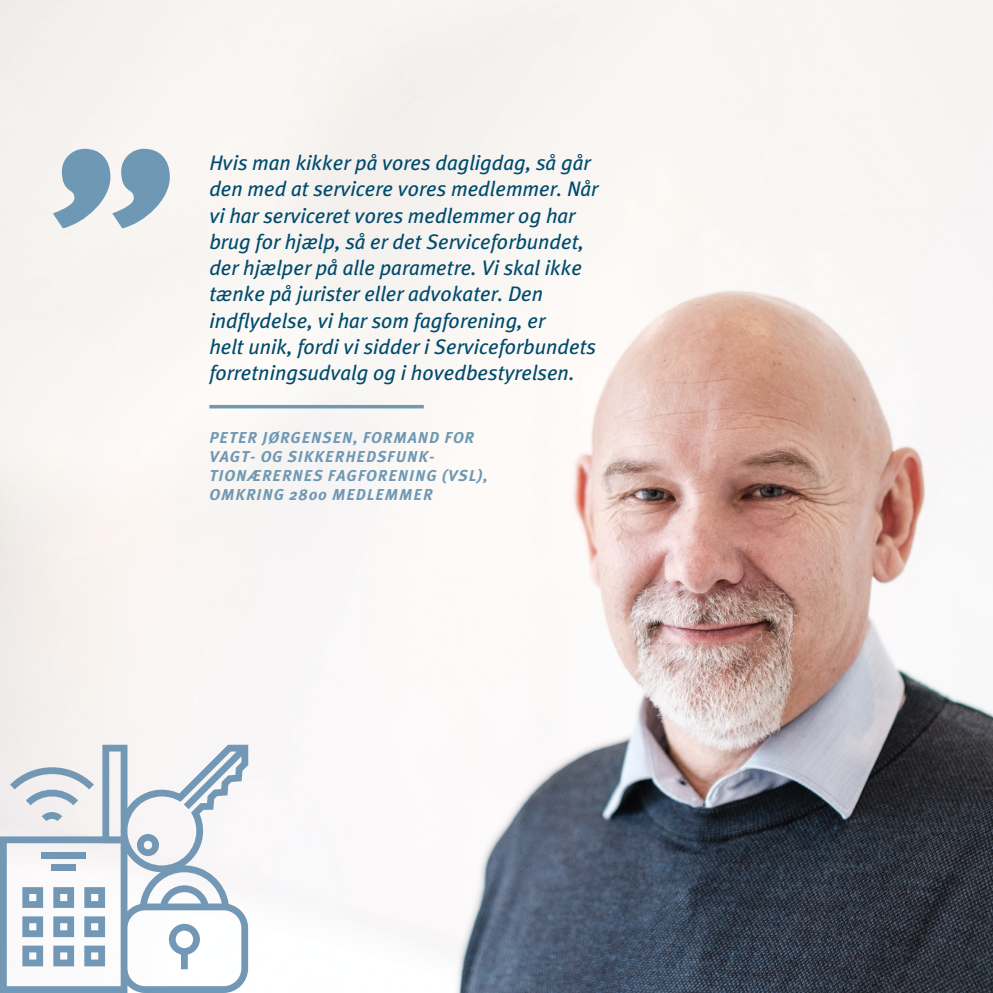
<style>
.page{position:relative;width:993px;height:993px;background:#fff}
.page>*{position:absolute;margin:0;border:0;box-sizing:border-box;transform-origin:0 0}
.t1{font:italic 700 262.5px "Meta Plus";color:#6e98b3}
.t2{font:italic 21px/26.2px "Meta Plus";color:#004b6d}
.t3{font:italic 700 15.75px/18.9px "Meta Plus";letter-spacing:.065em;color:#6e98b3}
</style>
<div class="page">
<img style="left:0;top:0;width:992px;height:992px">
<hr style="left:209px;top:405px;width:214px;height:3px;background:#6e98b3">
<svg style="left:0;top:744px;width:248px;height:248px;fill:#f8f5f5"></svg>
<svg style="left:136px;top:832px;width:24px;height:23px"></svg>
<svg style="left:22px;top:886px;width:21px;height:21px"></svg>
<svg style="left:84px;top:886px;width:21px;height:21px"></svg>
<svg style="left:53px;top:886px;width:21px;height:21px"></svg>
<svg style="left:22px;top:916px;width:21px;height:20px"></svg>
<svg style="left:84px;top:916px;width:21px;height:20px"></svg>
<svg style="left:53px;top:916px;width:21px;height:20px"></svg>
<svg style="left:22px;top:945px;width:21px;height:21px"></svg>
<svg style="left:84px;top:945px;width:21px;height:21px"></svg>
<svg style="left:53px;top:945px;width:21px;height:21px"></svg>
<h1 class="t1" style="left:30px;top:92px;width:130px">”</h1>
<p class="t2" style="left:209px;top:149px;width:390px">Hvis man kikker på vores dagligdag, så går den med at servicere vores medlemmer. Når vi har serviceret vores medlemmer og har brug for hjælp, så er det Serviceforbundet, der hjælper på alle parametre. Vi skal ikke tænke på jurister eller advokater. Den indflydelse, vi har som fagforening, er<br>helt unik, fordi vi sidder i Serviceforbundets</p>
<p class="t2" style="left:209px;top:359px;width:366px">forretningsudvalg og i hovedbestyrelsen.</p>
<p class="t3" style="left:209px;top:428px;width:279px">PETER JØRGENSEN, FORMAND FOR<br>VAGT- OG SIKKERHEDSFUNK-<br>TIONÆRERNES FAGFORENING (VSL),<br>OMKRING 2800 MEDLEMMER</p>
</div>
